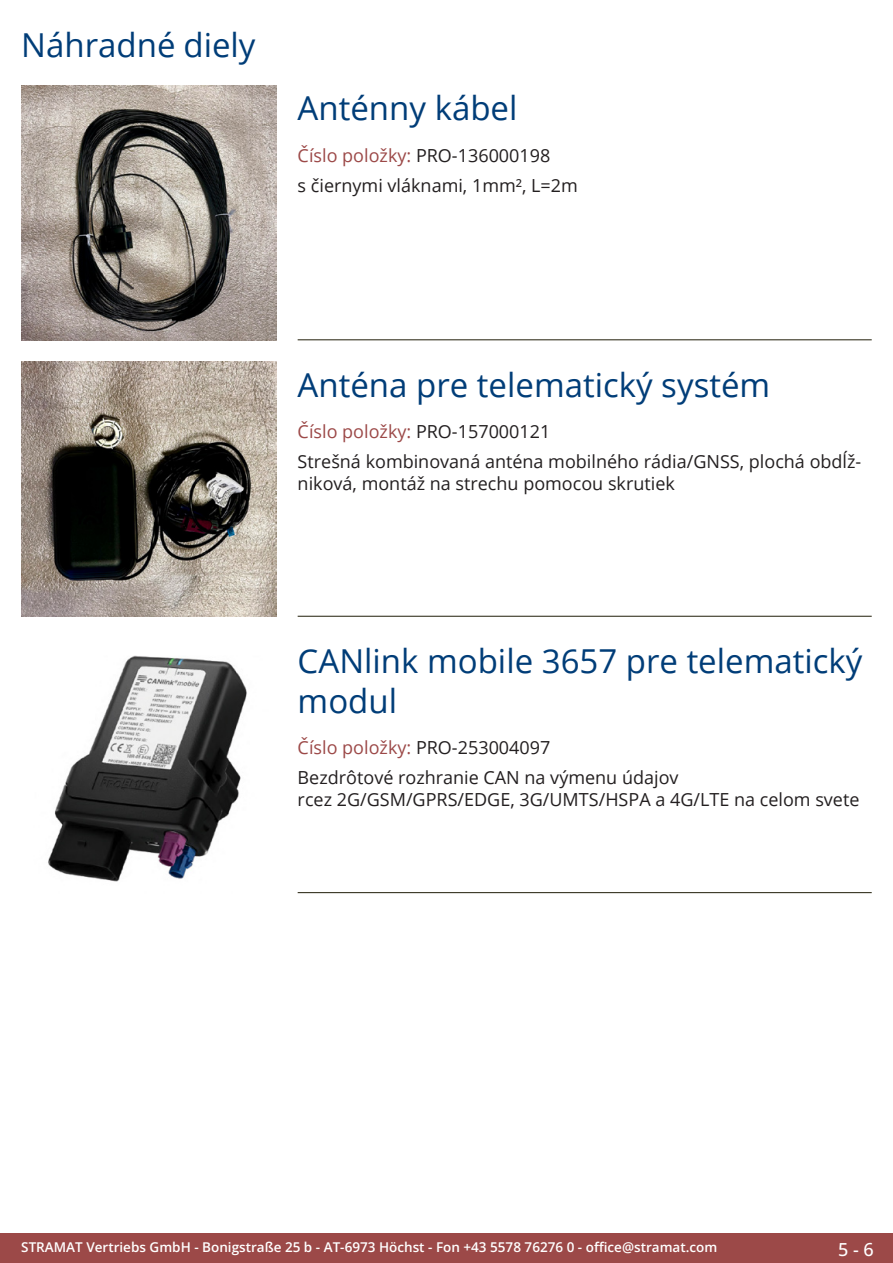
<style>
.page{position:relative;width:893px;height:1263px;background:#fff}
.page>*{position:absolute;margin:0;border:0;box-sizing:border-box;transform-origin:0 0}
.Produkttitel{font:33px/39.6px "Open Sans";color:#003d78}
.RastTitel{font:33px "Open Sans";color:#003d78}
.Beschreibung_Text{font:18px/21.6px "Open Sans";color:#231f20}
.TechDaten_Überschrif{font:18px "Open Sans";color:#9c4948}
.t1{font:500 18px "Open Sans";color:#fff}
.t2{font:600 13.5px "Open Sans";color:#fff}
.s1{color:#231f20}
</style>
<div class="page">
<div style="left:0;top:1233px;width:893px;height:30px;background:#9c4948"></div>
<hr style="left:298px;top:340px;width:574px;height:1px;background:#201d08">
<hr style="left:298px;top:616px;width:574px;height:1px;background:#201d08">
<hr style="left:298px;top:892px;width:574px;height:1px;background:#201d08">
<img style="left:21px;top:85px;width:255px;height:255px">
<img style="left:21px;top:361px;width:255px;height:256px">
<img style="left:48px;top:655px;width:199px;height:227px">
<p class="RastTitel" style="left:21px;top:22px;width:236px">Náhradné diely</p>
<p class="Produkttitel" style="left:298px;top:88px;width:221px">Anténny kábel</p>
<p class="TechDaten_Überschrif" style="left:298px;top:143px;width:254px">Číslo položky: <span class="s1">PRO-136000198</span></p>
<p class="Beschreibung_Text" style="left:298px;top:174px;width:282px">s čiernymi vláknami, 1mm², L=2m</p>
<p class="Produkttitel" style="left:298px;top:364px;width:474px">Anténa pre telematický systém</p>
<p class="TechDaten_Überschrif" style="left:298px;top:420px;width:254px">Číslo položky: <span class="s1">PRO-157000121</span></p>
<p class="Beschreibung_Text" style="left:298px;top:450px;width:564px">Strešná kombinovaná anténa mobilného rádia/GNSS, plochá obdĺž&shy;niková, montáž na strechu pomocou skrutiek</p>
<p class="Produkttitel" style="left:298px;top:640px;width:566px">CANlink mobile 3657 pre telematický modul</p>
<p class="TechDaten_Überschrif" style="left:298px;top:735px;width:254px">Číslo položky: <span class="s1">PRO-253004097</span></p>
<p class="Beschreibung_Text" style="left:298px;top:766px;width:563px">Bezdrôtové rozhranie CAN na výmenu údajov<br>rcez 2G/GSM/GPRS/EDGE, 3G/UMTS/HSPA a 4G/LTE na celom svete</p>
<p class="t2" style="left:21px;top:1238px;width:698px">STRAMAT Vertriebs GmbH - Bonigstraße 25 b - AT-6973 Höchst - Fon +43 5578 76276 0 - office@stramat.com</p>
<p class="t1" style="left:838px;top:1237px;width:37px">5 - 6</p>
</div>
